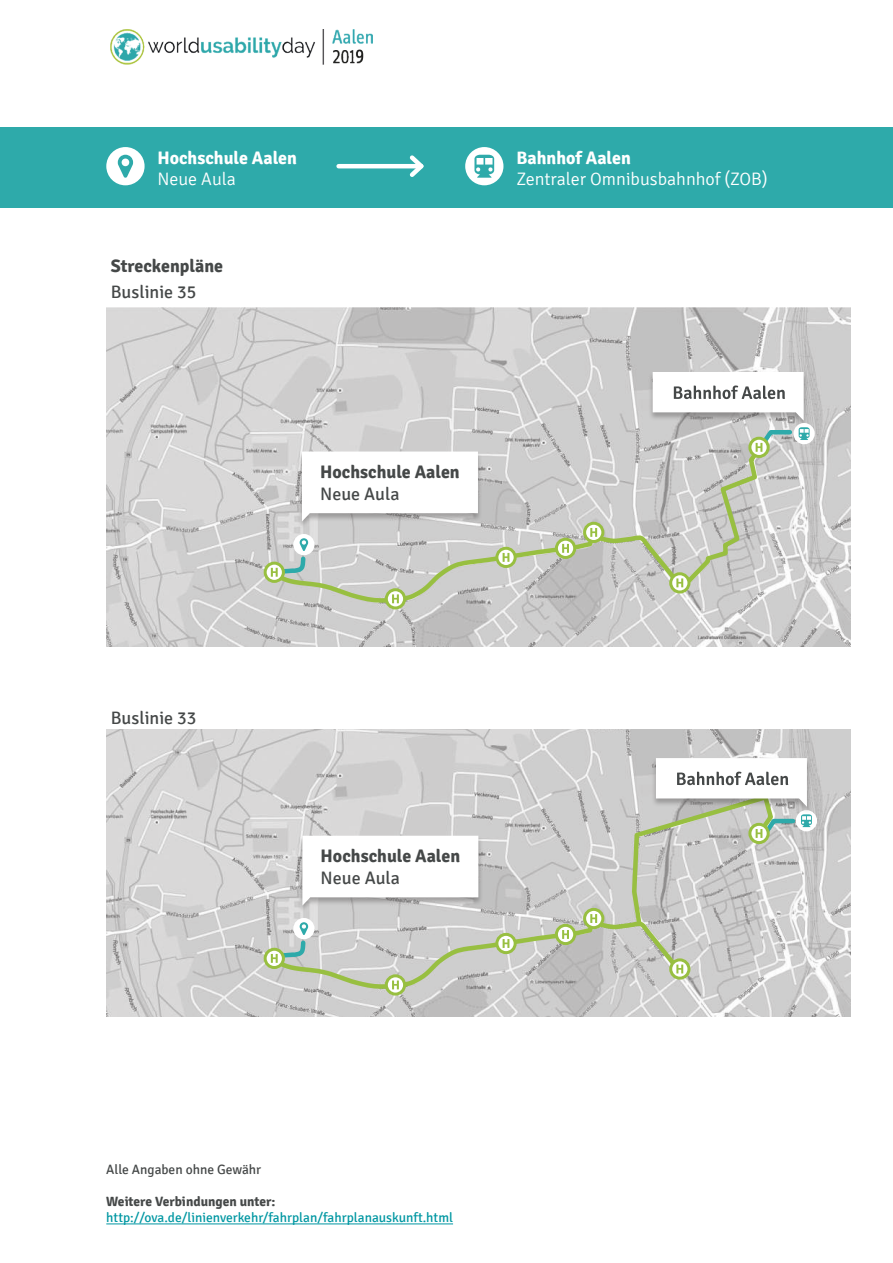
<style>
.page{position:relative;width:893px;height:1263px;background:#fff}
.page>*{position:absolute;margin:0;border:0;box-sizing:border-box;transform-origin:0 0}
.t1{font:700 18px "Signika";color:#454848}
.t2{font:18px "Signika";color:#454848}
.t3{font:300 18px "Signika";color:#fff}
.t4{font:700 18px "Signika";color:#fff}
.t5{font:13.5px "Signika";color:#0097a2}
.t6{font:700 13.5px "Signika";color:#454848}
.t7{font:13.5px "Signika";color:#454848}
</style>
<div class="page">
<img style="left:111px;top:30px;width:262px;height:34px">
<div style="left:0;top:128px;width:893px;height:80px;background:#2eaaaa"></div>
<div style="left:108px;top:149px;width:35px;height:35px;background:#fff;border-radius:50%"></div>
<div style="left:106px;top:147px;width:39px;height:38px;border:3px solid #fff;border-radius:50%"></div>
<svg style="left:118px;top:155px;width:15px;height:23px"></svg>
<div style="left:467px;top:149px;width:35px;height:35px;background:#fff;border-radius:50%"></div>
<div style="left:465px;top:147px;width:38px;height:38px;border:3px solid #fff;border-radius:50%"></div>
<svg style="left:474px;top:155px;width:20px;height:23px"></svg>
<hr style="left:339px;top:164px;width:82px;height:4px;background:#fff">
<svg style="left:406px;top:155px;width:18px;height:22px"></svg>
<img style="left:106px;top:729px;width:744px;height:287px">
<div style="left:797px;top:812px;width:19px;height:18px;background:#fff;border-radius:50%"></div>
<div style="left:796px;top:810px;width:21px;height:21px;border:3px solid #fff;border-radius:50%"></div>
<div style="left:385px;top:974px;width:21px;height:21px;border:3px solid #98bf41;border-radius:50%"></div>
<hr style="left:106px;top:1223px;width:347px;height:1px;background:#0097a2">
<div style="left:264px;top:948px;width:21px;height:21px;border:3px solid #98bf41;border-radius:50%"></div>
<svg style="left:267px;top:758px;width:545px;height:234px"></svg>
<img style="left:106px;top:307px;width:744px;height:339px">
<svg style="left:266px;top:440px;width:501px;height:188px;background:#c9cac6"></svg>
<svg style="left:386px;top:590px;width:19px;height:18px"></svg>
<div style="left:385px;top:588px;width:21px;height:21px;border:3px solid #98bf41;border-radius:50%"></div>
<svg style="left:392px;top:594px;width:7px;height:9px"></svg>
<svg style="left:497px;top:548px;width:18px;height:18px"></svg>
<div style="left:495px;top:547px;width:22px;height:21px;border:3px solid #98bf41;border-radius:50%"></div>
<svg style="left:503px;top:553px;width:6px;height:9px"></svg>
<svg style="left:556px;top:539px;width:19px;height:18px"></svg>
<div style="left:555px;top:538px;width:21px;height:21px;border:3px solid #98bf41;border-radius:50%"></div>
<svg style="left:562px;top:544px;width:7px;height:9px"></svg>
<svg style="left:671px;top:574px;width:18px;height:18px"></svg>
<div style="left:669px;top:572px;width:21px;height:21px;border:3px solid #98bf41;border-radius:50%"></div>
<svg style="left:676px;top:578px;width:7px;height:9px"></svg>
<svg style="left:750px;top:438px;width:18px;height:18px"></svg>
<div style="left:748px;top:437px;width:22px;height:21px;border:3px solid #98bf41;border-radius:50%"></div>
<div style="left:648px;top:371px;width:160px;height:58px;background:#221f1f;opacity:.3"></div>
<svg style="left:653px;top:372px;width:151px;height:49px"></svg>
<div style="left:795px;top:424px;width:18px;height:19px;background:#fff;border-radius:50%"></div>
<div style="left:793px;top:423px;width:22px;height:21px;border:3px solid #fff;border-radius:50%"></div>
<svg style="left:755px;top:427px;width:55px;height:25px"></svg>
<svg style="left:585px;top:523px;width:18px;height:18px"></svg>
<div style="left:583px;top:522px;width:21px;height:21px;border:3px solid #98bf41;border-radius:50%"></div>
<svg style="left:590px;top:528px;width:7px;height:9px"></svg>
<div style="left:295px;top:535px;width:18px;height:19px;background:#fff;border-radius:50%"></div>
<div style="left:293px;top:534px;width:22px;height:21px;border:3px solid #fff;border-radius:50%"></div>
<svg style="left:265px;top:563px;width:18px;height:18px"></svg>
<div style="left:264px;top:562px;width:21px;height:21px;border:3px solid #98bf41;border-radius:50%"></div>
<svg style="left:270px;top:538px;width:39px;height:39px;background:#bed0c7"></svg>
<div style="left:297px;top:451px;width:185px;height:78px;background:#221f1f;opacity:.3"></div>
<svg style="left:302px;top:451px;width:176px;height:70px"></svg>
<h1 class="t4" style="left:157px;top:151px;width:141px">Hochschule Aalen</h1>
<h1 class="t3" style="left:157px;top:171px;width:80px">Neue Aula</h1>
<h1 class="t1" style="left:111px;top:259px;width:114px">Streckenpläne</h1>
<h1 class="t2" style="left:111px;top:285px;width:87px">Buslinie 35</h1>
<h1 class="t4" style="left:516px;top:151px;width:116px">Bahnhof Aalen</h1>
<h1 class="t3" style="left:516px;top:171px;width:253px">Zentraler Omnibusbahnhof (ZOB)</h1>
<h1 class="t1" style="left:320px;top:465px;width:141px">Hochschule Aalen</h1>
<h1 class="t2" style="left:320px;top:486px;width:81px">Neue Aula</h1>
<h1 class="t2" style="left:111px;top:710px;width:87px">Buslinie 33</h1>
<h1 class="t1" style="left:321px;top:849px;width:141px">Hochschule Aalen</h1>
<h1 class="t2" style="left:321px;top:870px;width:81px">Neue Aula</h1>
<p class="t7" style="left:106px;top:1163px;width:156px">Alle Angaben ohne Gewähr</p>
<p class="t6" style="left:106px;top:1196px;width:171px">Weitere Verbindungen unter:</p>
<p class="t5" style="left:106px;top:1212px;width:348px">http://ova.de/linienverkehr/fahrplan/fahrplanauskunft.html</p>
</div>
